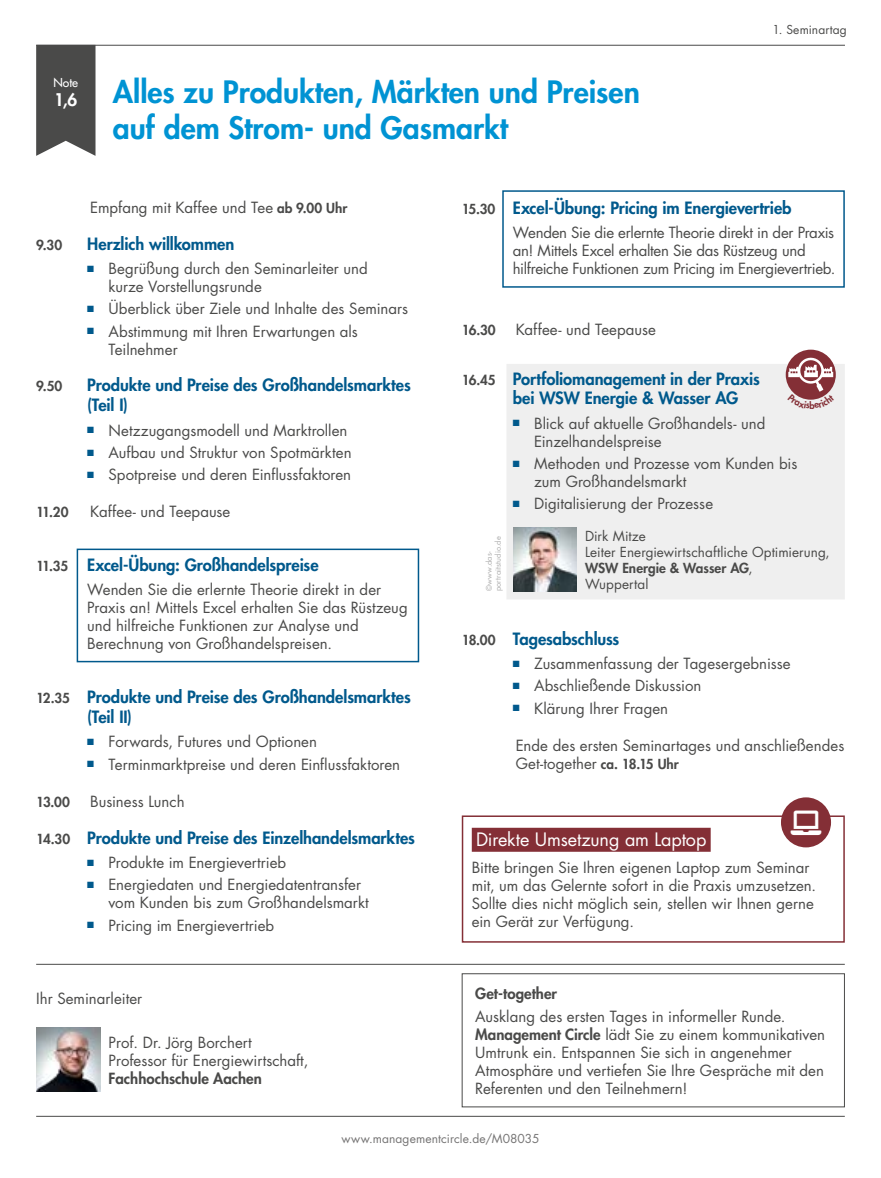
<style>
.page{position:relative;width:881px;height:1178px;background:#fff}
.page>*{position:absolute;margin:0;border:0;box-sizing:border-box;transform-origin:0 0}
.t1{font:800 30px/36px "Futura Std";color:#0093d3}
.t2{font:24.45px "Font Awesome 5 Free Solid";color:#fff}
.t3{font:18px "Futura Std";letter-spacing:-.005em;color:#fff}
.t4{font:800 16.5px/19.8px "Futura Std";letter-spacing:-.005em;color:#00598c}
.t5{font:15px/18px "Futura Std";color:#4a4a49}
.t6{font:15px/18px "Futura Std";letter-spacing:-.02em;color:#4a4a49}
.t7{font:800 15px "Futura Std";color:#4a4a49}
.t8{font:13.5px/16.2px "Futura Std";letter-spacing:.005em;color:#4a4a49}
.t9{font:800 13.5px "Futura Std";letter-spacing:-.005em;color:#4a4a49}
.t10{font:12px "Futura Std";letter-spacing:.01em;color:#757474}
.t11{font:12px "Futura Std";letter-spacing:.01em;color:#4a4a49}
.t12{font:500 12px "Futura Std";color:#fff}
.t13{font:7.5px/9px "Futura Std";letter-spacing:.02em;color:#adadad}
.s1{font-weight:800;font-size:13.5px}
.s2{color:#00598c}
.s3{font-size:13.5px;color:#4a4a49}
.s4{font-weight:800}
</style>
<div class="page">
<hr style="left:36px;top:964px;width:808px;height:1px;background:#4a4a49">
<hr style="left:36px;top:1116px;width:808px;height:1px;background:#4a4a49">
<div style="left:461px;top:973px;width:383px;height:134px;border:1px solid #4a4a49"></div>
<div style="left:506px;top:364px;width:338px;height:235px;background:#efefef"></div>
<img style="left:513px;top:527px;width:63px;height:64px">
<hr style="left:36px;top:45px;width:808px;height:1px;background:#4a4a49">
<svg style="left:36px;top:45px;width:59px;height:111px;background:#575756"></svg>
<div style="left:77px;top:549px;width:342px;height:113px;border:2px solid #00598c"></div>
<div style="left:502px;top:190px;width:342px;height:98px;border:2px solid #00598c"></div>
<div style="left:471px;top:828px;width:239px;height:24px;background:#842f36"></div>
<div style="left:461px;top:815px;width:383px;height:128px;border:2px solid #842f36"></div>
<div style="left:780px;top:797px;width:50px;height:50px;background:#842f36;border-radius:50%"></div>
<img style="left:36px;top:1028px;width:64px;height:63px">
<div style="left:785px;top:350px;width:50px;height:50px;background:#842f36;border-radius:50%"></div>
<svg style="left:787px;top:356px;width:47px;height:44px"></svg>
<p class="t12" style="left:53px;top:75px;width:26px">Note</p>
<h1 class="t1" style="left:113px;top:74px;width:528px;text-indent:-59px"><sub>1,6</sub> Alles zu Produkten, Märkten und Preisen auf dem Strom- und Gasmarkt</h1>
<p class="t11" style="left:772px;top:22px;width:76px">1. Seminartag</p>
<p class="t5" style="left:90px;top:198px;width:258px">Empfang mit Kaffee und Tee <span class="s1">ab 9.00 Uhr</span></p>
<p class="t9" style="left:36px;top:236px;width:27px">9.30</p>
<p class="t4" style="left:87px;top:234px;width:149px">Herzlich willkommen</p>
<p class="t5" style="left:108px;top:260px;width:261px;text-indent:-21px"><span class="s2">■</span> Begrüßung durch den Seminarleiter und kurze Vorstellungsrunde</p>
<p class="t5" style="left:87px;top:300px;width:322px"><span class="s2">■</span> Überblick über Ziele und Inhalte des Seminars</p>
<p class="t5" style="left:108px;top:322px;width:251px;text-indent:-21px"><span class="s2">■</span> Abstimmung mit Ihren Erwartungen als<br>Teilnehmer</p>
<p class="t9" style="left:36px;top:378px;width:28px">9.50</p>
<p class="t4" style="left:87px;top:375px;width:325px">Produkte und Preise des Großhandelsmarktes (Teil I)</p>
<p class="t5" style="left:87px;top:421px;width:262px"><span class="s2">■</span> Netzzugangsmodell und Marktrollen</p>
<p class="t5" style="left:87px;top:443px;width:266px"><span class="s2">■</span> Aufbau und Struktur von Spotmärkten</p>
<p class="t5" style="left:87px;top:466px;width:265px"><span class="s2">■</span> Spotpreise und deren Einflussfaktoren</p>
<p class="t9" style="left:36px;top:504px;width:34px">11.20</p>
<p class="t5" style="left:90px;top:503px;width:142px">Kaffee- und Teepause</p>
<p class="t4" style="left:36px;top:555px;width:284px"><span class="s3">11.35</span> Excel-Übung: Großhandelspreise</p>
<p class="t5" style="left:87px;top:581px;width:322px">Wenden Sie die erlernte Theorie direkt in der Praxis an! Mittels Excel erhalten Sie das Rüstzeug und hilfreiche Funktionen zur Analyse und Berechnung von Großhandelspreisen.</p>
<p class="t4" style="left:87px;top:687px;width:325px;text-indent:-51px"><span class="s3">12.35</span> Produkte und Preise des Großhandelsmarktes (Teil II)</p>
<p class="t5" style="left:87px;top:733px;width:231px"><span class="s2">■</span> Forwards, Futures und Optionen</p>
<p class="t5" style="left:87px;top:755px;width:314px"><span class="s2">■</span> Terminmarktpreise und deren Einflussfaktoren</p>
<p class="t9" style="left:36px;top:793px;width:35px">13.00</p>
<p class="t5" style="left:90px;top:792px;width:96px">Business Lunch</p>
<p class="t4" style="left:36px;top:827px;width:380px"><span class="s3">14.30</span> Produkte und Preise des Einzelhandelsmarktes</p>
<p class="t5" style="left:87px;top:853px;width:200px"><span class="s2">■</span> Produkte im Energievertrieb</p>
<p class="t5" style="left:108px;top:876px;width:262px;text-indent:-21px"><span class="s2">■</span> Energiedaten und Energiedatentransfer vom Kunden bis zum Großhandelsmarkt</p>
<p class="t5" style="left:87px;top:916px;width:188px"><span class="s2">■</span> Pricing im Energievertrieb</p>
<p class="t5" style="left:36px;top:990px;width:107px">Ihr Seminarleiter</p>
<p class="t5" style="left:108px;top:1033px;width:201px">Prof. Dr. Jörg Borchert<br>Professor für Energiewirtschaft,</p>
<p class="t7" style="left:108px;top:1069px;width:155px">Fachhochschule Aachen</p>
<p class="t4" style="left:461px;top:198px;width:331px"><span class="s3">15.30</span> Excel-Übung: Pricing im Energievertrieb</p>
<p class="t6" style="left:512px;top:224px;width:324px">Wenden Sie die erlernte Theorie direkt in der Praxis an! Mittels Excel erhalten Sie das Rüstzeug und hilfreiche Funktionen zum Pricing im Energievertrieb.</p>
<p class="t9" style="left:461px;top:321px;width:35px">16.30</p>
<p class="t5" style="left:515px;top:321px;width:142px">Kaffee- und Teepause</p>
<p class="t4" style="left:512px;top:368px;width:248px;text-indent:-51px"><span class="s3">16.45</span> Portfoliomanagement in der Praxis bei WSW Energie &amp; Wasser AG</p>
<p class="t5" style="left:534px;top:414px;width:232px;text-indent:-21px"><span class="s2">■</span> Blick auf aktuelle Großhandels- und<br>Einzelhandelspreise</p>
<p class="t5" style="left:534px;top:455px;width:264px;text-indent:-21px"><span class="s2">■</span> Methoden und Prozesse vom Kunden bis zum Großhandelsmarkt</p>
<p class="t5" style="left:512px;top:495px;width:202px"><span class="s2">■</span> Digitalisierung der Prozesse</p>
<p class="t8" style="left:585px;top:528px;width:246px">Dirk Mitze<br>Leiter Energiewirtschaftliche Optimierung,<br><span class="s4">WSW Energie &amp; Wasser AG</span>,<br>Wuppertal</p>
<p class="t4" style="left:461px;top:629px;width:159px"><span class="s3">18.00</span> Tagesabschluss</p>
<p class="t5" style="left:512px;top:655px;width:279px"><span class="s2">■</span> Zusammenfassung der Tagesergebnisse</p>
<p class="t5" style="left:512px;top:677px;width:190px"><span class="s2">■</span> Abschließende Diskussion</p>
<p class="t5" style="left:512px;top:699px;width:157px"><span class="s2">■</span> Klärung Ihrer Fragen</p>
<p class="t5" style="left:515px;top:736px;width:330px">Ende des ersten Seminartages und anschließendes<br>Get-together <span class="s1">ca. 18.15 Uhr</span></p>
<p class="t13" style="left:484px;top:591px;width:56px;rotate:-90deg">©www.das&shy;portraitstudio.de</p>
<h2 class="t2" style="left:790px;top:810px;width:32px">●▼□</h2>
<p class="t3" style="left:476px;top:828px;width:232px">Direkte Umsetzung am Laptop</p>
<p class="t5" style="left:471px;top:858px;width:346px">Bitte bringen Sie Ihren eigenen Laptop zum Seminar mit, um das Gelernte sofort in die Praxis umzusetzen.<br>Sollte dies nicht möglich sein, stellen wir Ihnen gerne ein Gerät zur Verfügung.</p>
<p class="t7" style="left:475px;top:984px;width:83px">Get-together</p>
<p class="t5" style="left:475px;top:1007px;width:351px">Ausklang des ersten Tages in informeller Runde.<br><span class="s4">Management Circle</span> lädt Sie zu einem kommunikativen Umtrunk ein. Entspannen Sie sich in angenehmer Atmosphäre und vertiefen Sie Ihre Gespräche mit den Referenten und den Teilnehmern!</p>
<p class="t10" style="left:341px;top:1131px;width:200px">www.managementcircle.de/M08035</p>
</div>
